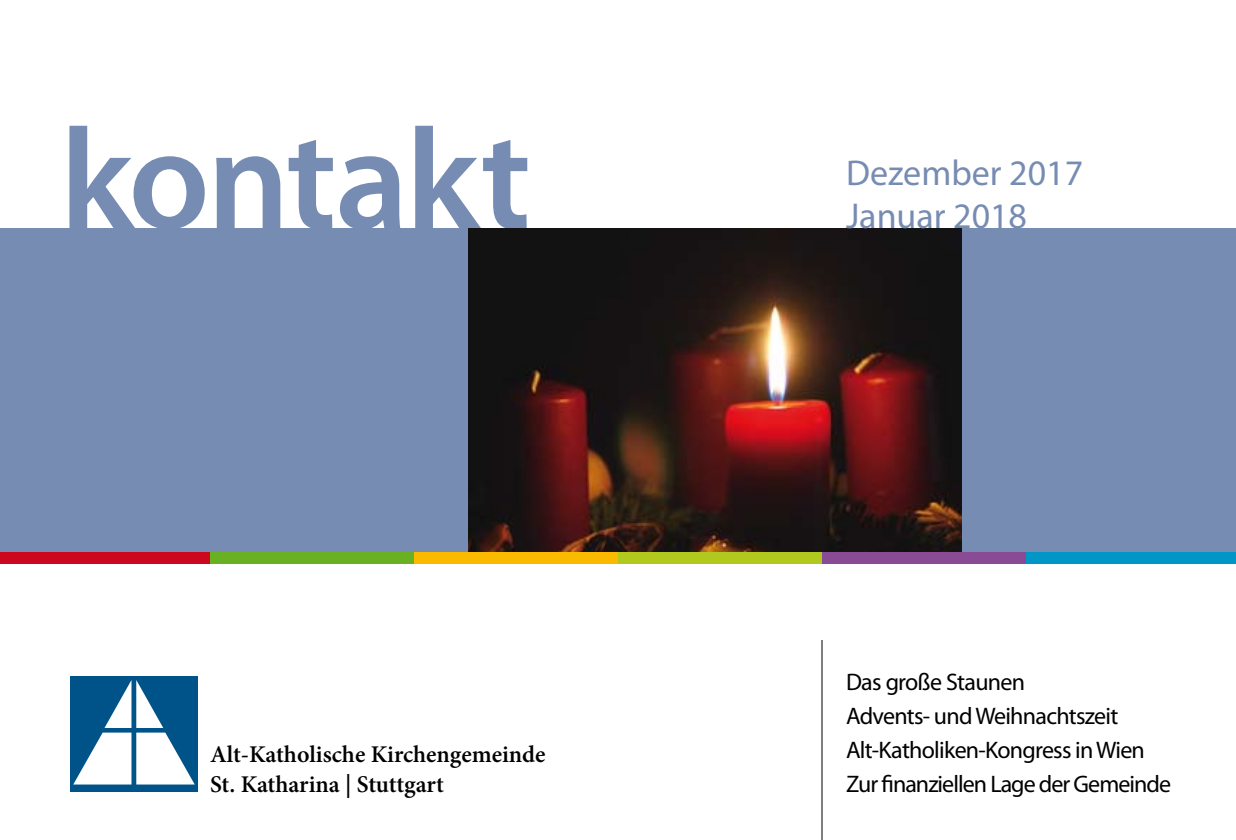
<style>
.page{position:relative;width:1236px;height:840px;background:#fff}
.page>*{position:absolute;margin:0;border:0;box-sizing:border-box;transform-origin:0 0}
.t1{font:600 144px "Myriad Pro";letter-spacing:-.02em;color:#778cb2}
.t2{font:36px/43.2px "Myriad Pro";color:#778cb2}
.t3{font:24px/34px "Myriad Pro";letter-spacing:-.03em;color:#000}
.t4{font:600 24px/30px "Minion Pro";letter-spacing:-.005em;color:#000}
</style>
<div class="page">
<div style="left:0;top:228px;width:1236px;height:332px;background:#778cb2"></div>
<img style="left:468px;top:228px;width:494px;height:324px">
<div style="left:1026px;top:552px;width:210px;height:12px;background:#0097c6"></div>
<div style="left:822px;top:552px;width:204px;height:12px;background:#894b94"></div>
<div style="left:618px;top:552px;width:204px;height:12px;background:#b1c91f"></div>
<div style="left:414px;top:552px;width:204px;height:12px;background:#faba00"></div>
<div style="left:210px;top:552px;width:204px;height:12px;background:#6ab023"></div>
<div style="left:0;top:552px;width:210px;height:12px;background:#cd071e"></div>
<hr style="left:822px;top:640px;width:1px;height:200px;background:#000">
<div style="left:70px;top:676px;width:128px;height:116px;background:#005388"></div>
<svg style="left:73px;top:680px;width:122px;height:105px"></svg>
<h1 class="t1" style="left:60px;top:88px;width:473px">kontakt</h1>
<p class="t4" style="left:210px;top:739px;width:337px">Alt-Katholische Kirchengemeinde<br>St. Katharina | Stuttgart</p>
<h2 class="t2" style="left:846px;top:151px;width:239px">Dezember 2017<br>Januar 2018</h2>
<p class="t3" style="left:846px;top:665px;width:327px">Das große Staunen<br>Advents- und Weihnachtszeit<br>Alt-Katholiken-Kongress in Wien<br>Zur finanziellen Lage der Gemeinde</p>
</div>
